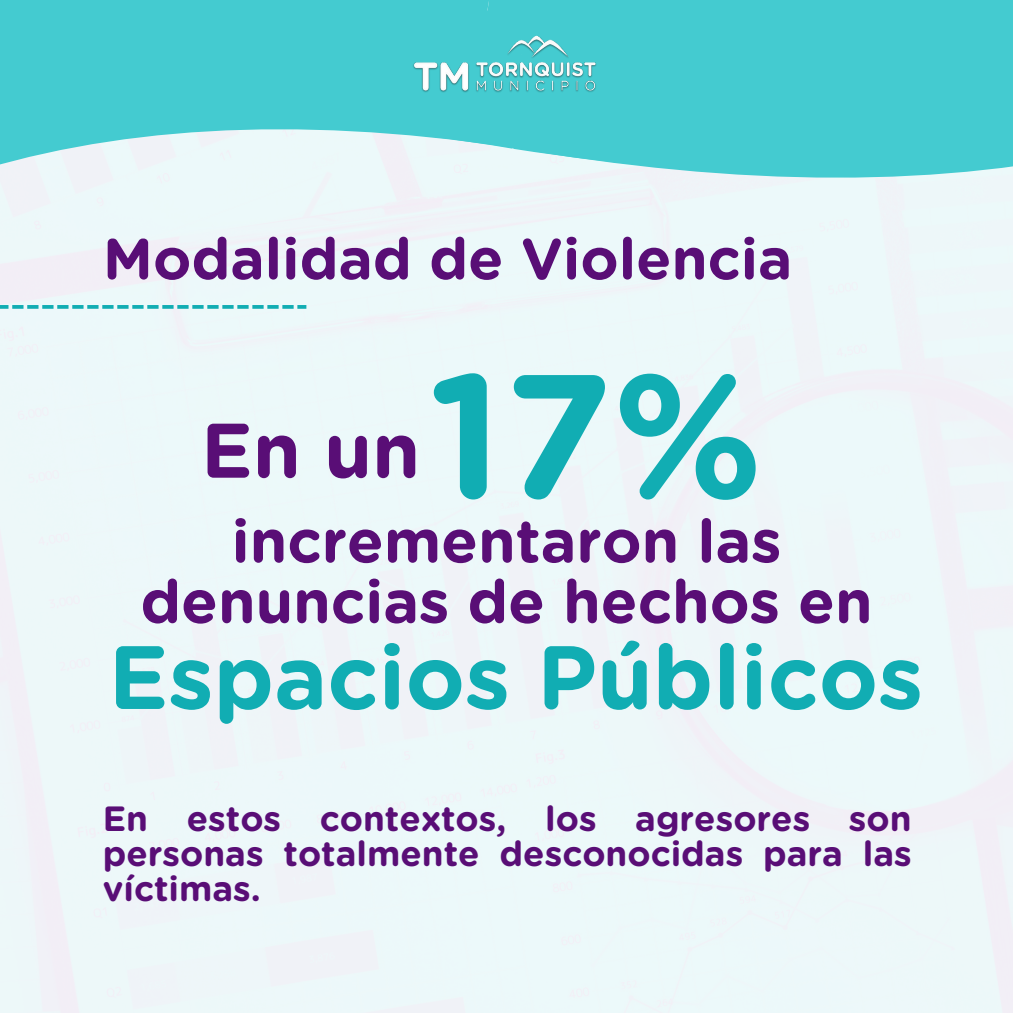
<style>
.page{position:relative;width:1013px;height:1013px;background:#fff}
.page>*{position:absolute;margin:0;border:0;box-sizing:border-box;transform-origin:0 0}
.t1{font:700 176.12px "Gotham Rounded";color:#11adb3}
.t2{font:700 89.62px "Gotham Rounded";color:#11adb3}
.t3{font:700 77.12px "Gotham Rounded";color:#590e76}
.t4{font:700 60.25px "Gotham Rounded";color:#590e76}
.t5{font:700 57.75px "Gotham Rounded";color:#590e76}
.t6{font:700 35px/34.8px "Gotham Rounded";color:#590e76;text-align:justify}
</style>
<div class="page">
<svg style="left:0;top:305px;width:306px;height:4px"></svg>
<div style="left:0;top:185px;width:670px;height:57px;background:#edf8f9"></div>
<div style="left:0;top:198px;width:634px;height:39px;background:#edf8f9"></div>
<svg style="left:670px;top:141px;width:342px;height:40px;background:#60d2d6"></svg>
<svg style="left:0;top:137px;width:634px;height:61px"></svg>
<div style="left:670px;top:81px;width:342px;height:60px;background:#44cbd0"></div>
<div style="left:0;top:76px;width:343px;height:61px;background:#44cbd0"></div>
<div style="left:670px;top:20px;width:342px;height:61px;background:#44cbd0"></div>
<div style="left:0;top:0;width:343px;height:76px;background:#44cbd0"></div>
<div style="left:670px;top:0;width:342px;height:20px;background:#44cbd0"></div>
<img style="left:343px;top:0;width:327px;height:185px">
<p class="t5" style="left:103px;top:233px;width:691px">Modalidad de Violencia</p>
<h1 class="t1" style="left:428px;top:357px;width:336px">17%</h1>
<h4 class="t3" style="left:201px;top:416px;width:221px">En un</h4>
<h3 class="t4" style="left:231px;top:514px;width:551px">incrementaron las</h3>
<h3 class="t4" style="left:140px;top:574px;width:733px">denuncias de hechos en</h3>
<p class="t2" style="left:108px;top:637px;width:816px">Espacios Públicos</p>
<h4 class="t6" style="left:103px;top:803px;width:810px">En estos contextos, los agresores son personas totalmente desconocidas para las víctimas.</h4>
</div>
